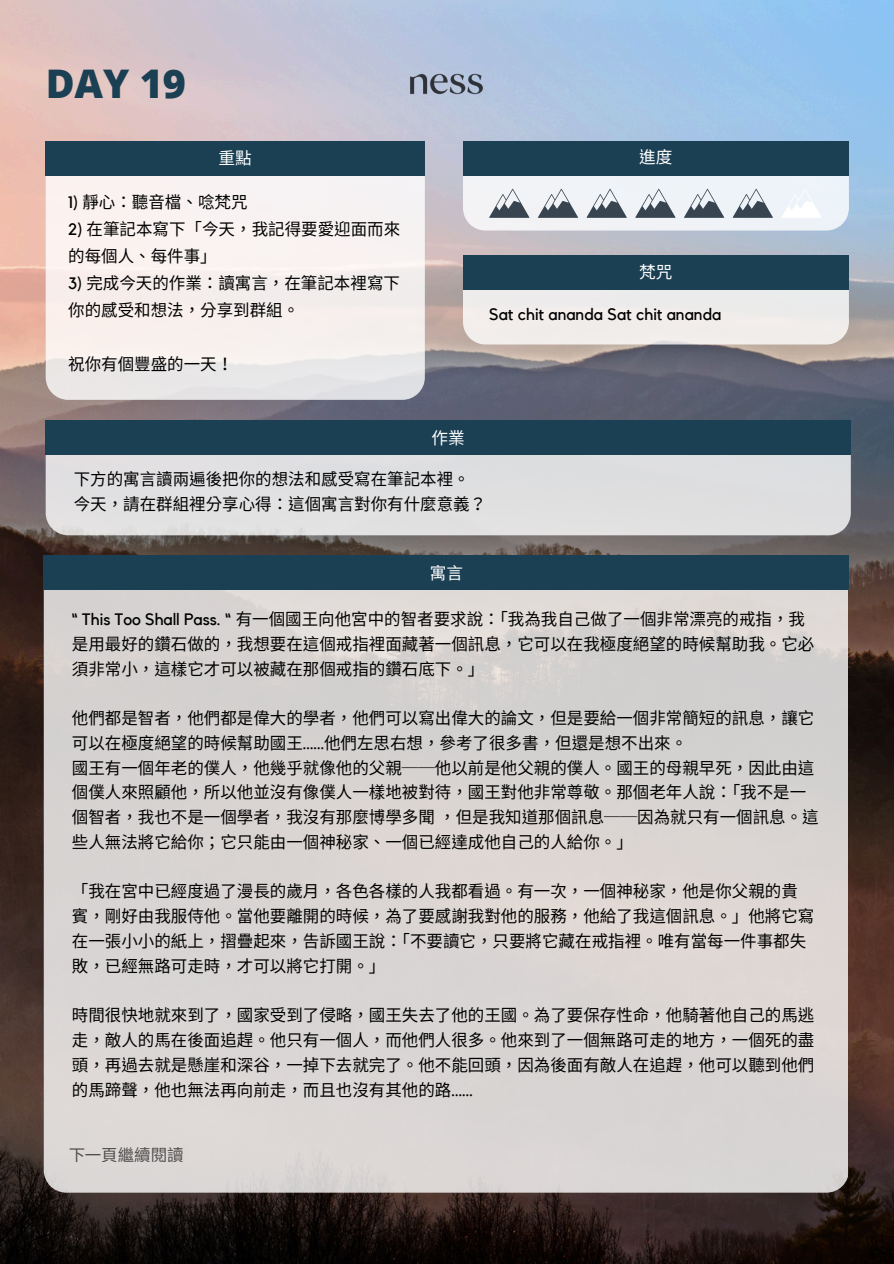
<style>
.page{position:relative;width:894px;height:1264px;background:#fff}
.page>*{position:absolute;margin:0;border:0;box-sizing:border-box;transform-origin:0 0}
.t1{font:800 39.45px "Open Sans";color:#1b4054}
.t2{font:16.65px "Noto Sans CJ Ksc";color:#fff}
.t3{font:16.5px/24.8px "Noto Sans CJ Ksc";color:#000}
.t4{font:16.5px "Kollektif";color:#000}
.s1{font-family:"Kollektif"}
</style>
<div class="page">
<img style="left:0;top:0;width:893px;height:1263px">
<svg style="left:46px;top:141px;width:379px;height:259px;fill:#f7f0ee"></svg>
<div style="left:46px;top:141px;width:378px;height:34px;background:#1b4054"></div>
<img style="left:381px;top:18px;width:131px;height:131px">
<svg style="left:463px;top:141px;width:385px;height:89px"></svg>
<div style="left:463px;top:290px;width:385px;height:54px;background:#f0edeb"></div>
<div style="left:463px;top:255px;width:385px;height:35px;background:#1b4054"></div>
<div style="left:46px;top:455px;width:804px;height:80px;background:#e0dfe1"></div>
<div style="left:46px;top:420px;width:804px;height:35px;background:#1b4054"></div>
<div style="left:44px;top:590px;width:803px;height:602px;background:#d8d4d3"></div>
<div style="left:44px;top:555px;width:804px;height:35px;background:#1b4054"></div>
<p class="t1" style="left:46px;top:56px;width:142px">DAY 19</p>
<p class="t2" style="left:218px;top:144px;width:35px">重點</p>
<h1 class="t3" style="left:68px;top:188px;width:181px"><span class="s1">1)</span> 靜心： 聽音檔、 唸梵咒</h1>
<p class="t3" style="left:68px;top:214px;width:333px;line-height:27px"><span class="s1">2)</span> 在筆記本寫下「今天， 我記得要愛迎面而來的每個人、 每件事」</p>
<p class="t3" style="left:68px;top:268px;width:333px;line-height:27px"><span class="s1">3)</span> 完成今天的作業： 讀寓言， 在筆記本裡寫下你的感受和想法， 分享到群組。</p>
<p class="t3" style="left:68px;top:350px;width:153px">祝你有個豐盛的一天！</p>
<p class="t2" style="left:639px;top:144px;width:35px">進度</p>
<p class="t2" style="left:639px;top:258px;width:35px">梵咒</p>
<p class="t4" style="left:489px;top:307px;width:234px">Sat chit ananda Sat chit ananda</p>
<p class="t2" style="left:431px;top:424px;width:33px">作業</p>
<p class="t3" style="left:74px;top:466px;width:386px">下方的寓言讀兩遍後把你的想法和感受寫在筆記本裡。</p>
<p class="t3" style="left:74px;top:490px;width:405px">今天， 請在群組裡分享心得： 這個寓言對你有什麼意義？</p>
<p class="t2" style="left:429px;top:559px;width:33px">寓言</p>
<p class="t3" style="left:72px;top:605px;width:743px"><span class="s1">“ This Too Shall Pass. “</span> 有一個國王向他宮中的智者要求說：「我為我自己做了一個非常漂亮的戒指， 我是用最好的鑽石做的， 我想要在這個戒指裡面藏著一個訊息， 它可以在我極度絕望的時候幫助我。 它必須非常小， 這樣它才可以被藏在那個戒指的鑽石底下。 」</p>
<p class="t3" style="left:72px;top:704px;width:743px">他們都是智者， 他們都是偉大的學者， 他們可以寫出偉大的論文， 但是要給一個非常簡短的訊息， 讓它可以在極度絕望的時候幫助國王<span class="s1">……</span>他們左思右想， 參考了很多書， 但還是想不出來。</p>
<p class="t3" style="left:72px;top:754px;width:747px">國王有一個年老的僕人， 他幾乎就像他的父親──他以前是他父親的僕人。 國王的母親早死， 因此由這個僕人來照顧他， 所以他並沒有像僕人一樣地被對待， 國王對他非常尊敬。 那個老年人說：「我不是一個智者， 我也不是一個學者， 我沒有那麼博學多聞， 但是我知道那個訊息──因為就只有一個訊息。 這些人無法將它給你； 它只能由一個神秘家、 一個已經達成他自己的人給你。 」</p>
<p class="t3" style="left:72px;top:878px;width:743px">「我在宮中已經度過了漫長的歲月， 各色各樣的人我都看過。 有一次， 一個神秘家， 他是你父親的貴賓， 剛好由我服侍他。 當他要離開的時候， 為了要感謝我對他的服務， 他給了我這個訊息。 」他將它寫在一張小小的紙上， 摺疊起來， 告訴國王說：「不要讀它， 只要將它藏在戒指裡。 唯有當每一件事都失敗， 已經無路可走時， 才可以將它打開。 」</p>
<p class="t3" style="left:72px;top:1001px;width:743px;text-align:justify">時間很快地就來到了， 國家受到了侵略， 國王失去了他的王國。 為了要保存性命， 他騎著他自己的馬逃走， 敵人的馬在後面追趕。 他只有一個人， 而他們人很多。 他來到了一個無路可走的地方， 一個死的盡頭， 再過去就是懸崖和深谷， 一掉下去就完了。 他不能回頭， 因為後面有敵人在追趕， 他可以聽到他們的馬蹄聲， 他也無法再向前走， 而且也沒有其他的路<span class="s1">……</span></p>
<p class="t3" style="left:68px;top:1141px;width:18px">下</p>
<p class="t3" style="left:118px;top:1141px;width:34px">繼續</p>
<p class="t3" style="left:167px;top:1141px;width:18px">讀</p>
</div>
